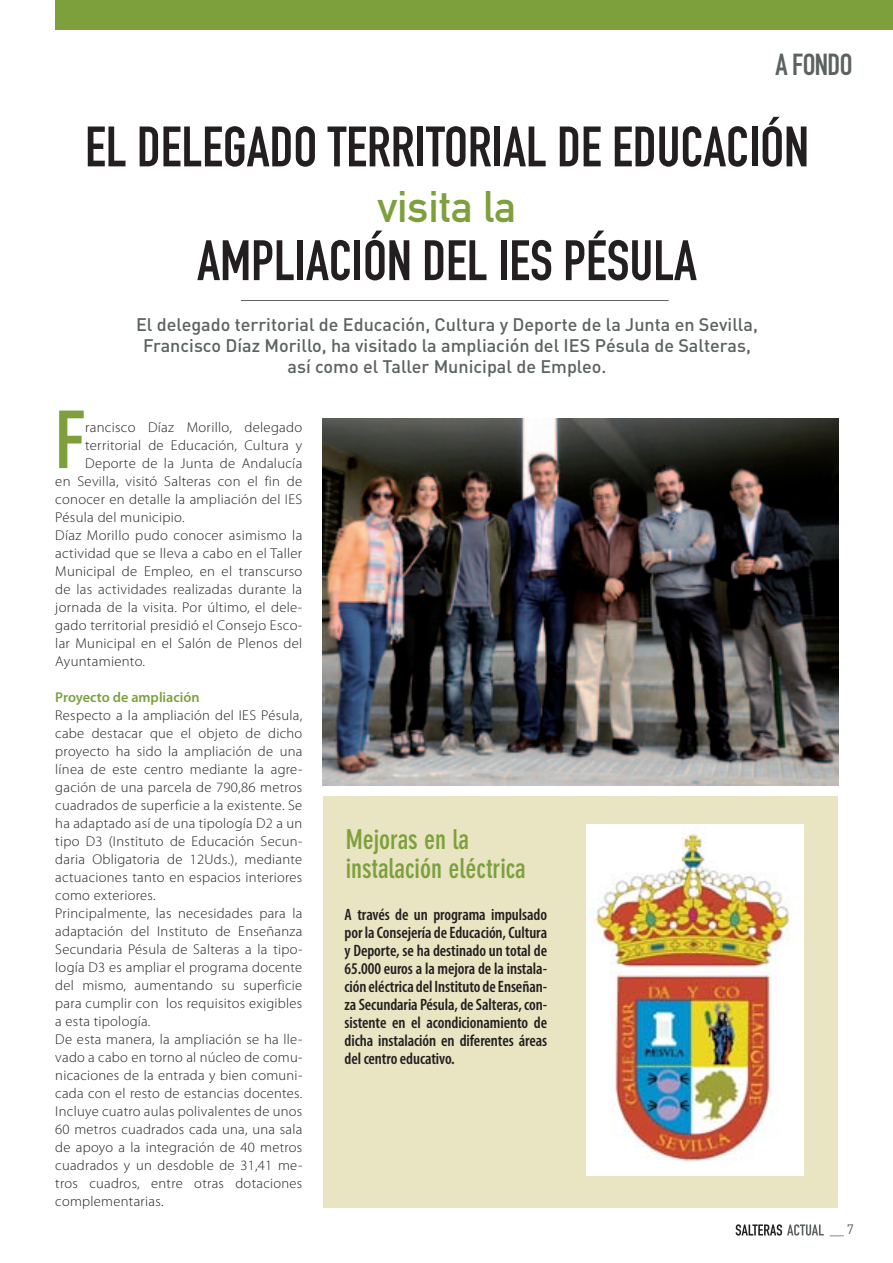
<style>
.page{position:relative;width:893px;height:1263px;background:#fff}
.page>*{position:absolute;margin:0;border:0;box-sizing:border-box;transform-origin:0 0}
.t1{font:80.7px "DIN Engschrift";color:#7da03d}
.t2{font:55.95px "DIN Engschrift";color:#231f20}
.t3{font:43.5px "DIN Mittelschrift";color:#7da03d}
.t4{font:30px "DIN Engschrift";letter-spacing:-.02em;color:#5c6261}
.t5{font:700 condensed 27px/28.5px "DIN Neuzeit Grotesk";color:#7da03d}
.t6{font:500 18px/21px "DIN";color:#5c6261;text-align:center}
._01_-_CUERPO_DE_TEXT{font:600 condensed 16.5px/18px "Myriad Pro";letter-spacing:-.005em;color:#231f20;text-align:justify}
.t7{font:300 14.25px/18px "Myriad Pro";letter-spacing:.02em;color:#231f20;text-align:justify}
._04_-_LADILLO{font:600 14.25px "Myriad Pro";color:#7da03d}
.t8{font:13.5px "DIN";color:#5c6261}
</style>
<div class="page">
<hr style="left:241px;top:300px;width:428px;height:1px;background:#5c6261">
<img style="left:323px;top:419px;width:516px;height:366px">
<div style="left:55px;top:0;width:838px;height:29px;background:#7da03d"></div>
<svg style="left:736px;top:1224px;width:88px;height:11px"></svg>
<div style="left:323px;top:797px;width:514px;height:411px;background:#e9e5c3"></div>
<img style="left:586px;top:824px;width:218px;height:351px">
<p class="t4" style="left:776px;top:47px;width:78px">A FONDO</p>
<p class="t2" style="left:85px;top:114px;width:725px">EL DELEGADO TERRITORIAL DE EDUCACIÓN</p>
<p class="t3" style="left:378px;top:181px;width:140px">visita la</p>
<p class="t2" style="left:197px;top:228px;width:501px">AMPLIACIÓN DEL IES PÉSULA</p>
<p class="t6" style="left:136px;top:313px;width:623px">El delegado territorial de Educación, Cultura y Deporte de la Junta en Sevilla,<br>Francisco Díaz Morillo, ha visitado la ampliación del IES Pésula de Salteras,</p>
<p class="t6" style="left:288px;top:355px;width:320px">así como el Taller Municipal de Empleo.</p>
<p class="t1" style="left:55px;top:392px;width:31px">F</p>
<p class="t7" style="left:85px;top:418px;width:219px">rancisco Díaz Morillo, delegado</p>
<p class="t7" style="left:85px;top:436px;width:219px">territorial de Educación, Cultura y</p>
<p class="t7" style="left:85px;top:454px;width:219px">Deporte de la Junta de Andalucía</p>
<p class="t7" style="left:55px;top:472px;width:249px">en Sevilla, visitó Salteras con el fin de</p>
<p class="t7" style="left:55px;top:490px;width:249px">conocer en detalle la ampliación del IES</p>
<p class="t7" style="left:55px;top:508px;width:131px">Pésula del municipio.</p>
<p class="t7" style="left:55px;top:526px;width:249px">Díaz Morillo pudo conocer asimismo la actividad que se lleva a cabo en el Taller Municipal de Empleo, en el transcurso de las actividades realizadas durante la jornada de la visita. Por último, el dele&shy;gado territorial presidió el Consejo Esco&shy;lar Municipal en el Salón de Plenos del Ayuntamiento.</p>
<p class="_04_-_LADILLO" style="left:55px;top:688px;width:146px">Proyecto de ampliación</p>
<p class="t7" style="left:55px;top:706px;width:249px">Respecto a la ampliación del IES Pésula, cabe destacar que el objeto de dicho proyecto ha sido la ampliación de una línea de este centro mediante la agre&shy;gación de una parcela de 790,86 metros cuadrados de superficie a la existente. Se ha adaptado así de una tipología D2 a un tipo D3 (Instituto de Educación Secun&shy;daria Obligatoria de 12Uds.), mediante actuaciones tanto en espacios interiores como exteriores.</p>
<p class="t7" style="left:55px;top:904px;width:249px">Principalmente, las necesidades para la adaptación del Instituto de Enseñanza Secundaria Pésula de Salteras a la tipo&shy;logía D3 es ampliar el programa docente del mismo, aumentando su superficie para cumplir con los requisitos exigibles a esta tipología.</p>
<p class="t7" style="left:55px;top:1030px;width:249px">De esta manera, la ampliación se ha lle&shy;vado a cabo en torno al núcleo de comu&shy;nicaciones de la entrada y bien comuni&shy;cada con el resto de estancias docentes.<br>Incluye cuatro aulas polivalentes de unos 60 metros cuadrados cada una, una sala de apoyo a la integración de 40 metros cuadrados y un desdoble de 31,41 me&shy;tros cuadros, entre otras dotaciones complementarias.</p>
<p class="t5" style="left:346px;top:826px;width:182px">Mejoras en la instalación eléctrica</p>
<p class="_01_-_CUERPO_DE_TEXT" style="left:345px;top:906px;width:204px">A través de un programa impulsado por la Consejería de Educación, Cultura y Deporte, se ha destinado un total de 65.000 euros a la mejora de la instala&shy;ción eléctrica del Instituto de Enseñan&shy;za Secundaria Pésula, de Salteras, con&shy;sistente en el acondicionamiento de dicha instalación en diferentes áreas del centro educativo.</p>
<p class="t8" style="left:830px;top:1220px;width:26px">__ 7</p>
</div>
